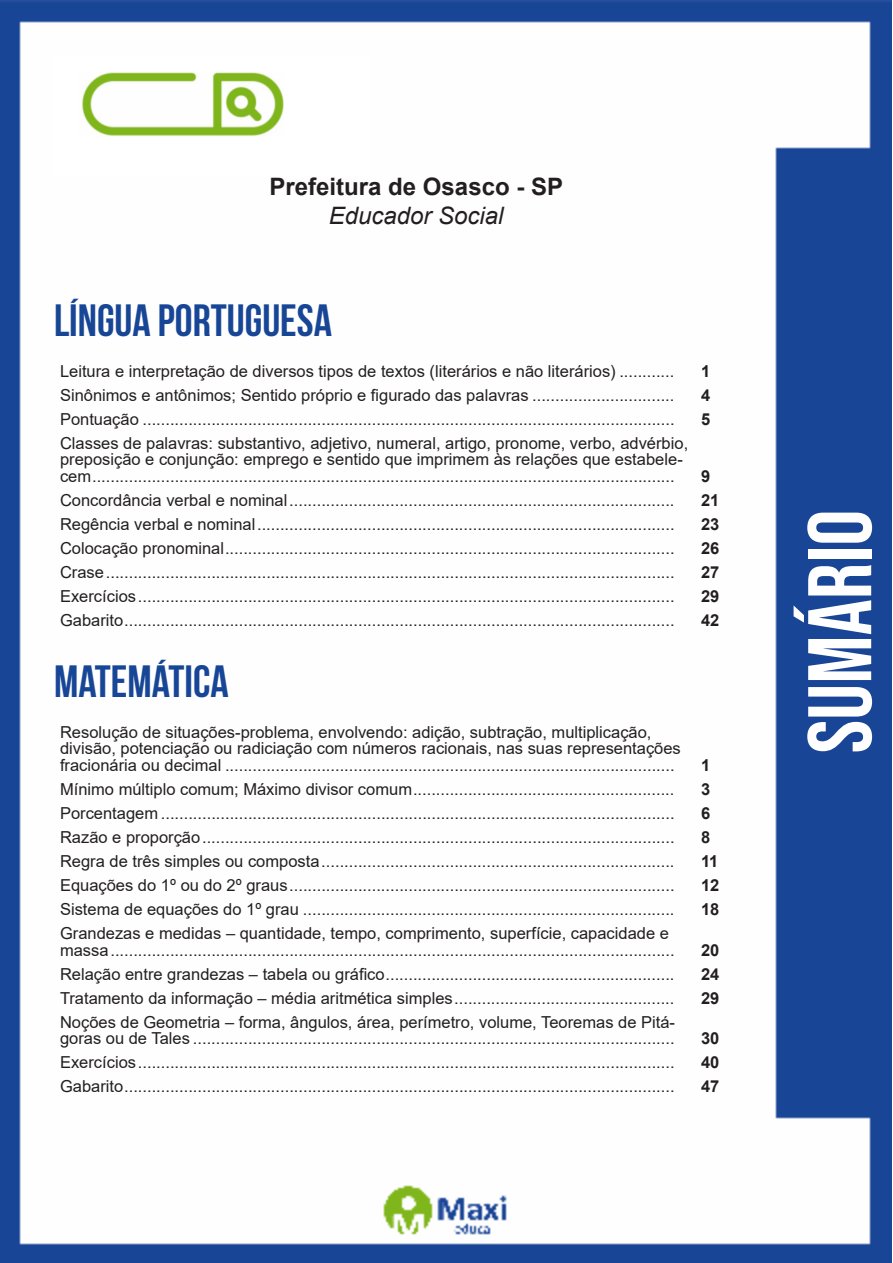
<style>
.page{position:relative;width:893px;height:1263px;background:#fff}
.page>*{position:absolute;margin:0;border:0;box-sizing:border-box;transform-origin:0 0}
.t1{font:90px "Bebas Neue";color:#fff}
.t2{font:700 45px "Bebas Neue";color:#184696}
.t3{font:700 24px "Arial";color:#231f20}
.t4{font:italic 24px "Arial";color:#231f20}
.ALTERNATIVAS{font:16.5px/16.5px "Arial";color:#231f20}
.INDICE{font:700 16.5px "Arial";color:#231f20}
</style>
<div class="page">
<img style="left:0;top:0;width:892px;height:1263px">
<div style="left:53px;top:55px;width:317px;height:121px;background:#fff"></div>
<img style="left:82px;top:72px;width:201px;height:64px">
<p class="t3" style="left:270px;top:170px;width:295px">Prefeitura de Osasco - SP</p>
<p class="t4" style="left:329px;top:200px;width:176px">Educador Social</p>
<p class="t2" style="left:54px;top:295px;width:279px">LÍNGUA PORTUGUESA</p>
<p class="ALTERNATIVAS" style="left:60px;top:363px;width:616px">Leitura e interpretação de diversos tipos de textos (literários e não literários) ............</p>
<p class="INDICE" style="left:701px;top:359px;width:11px">1</p>
<p class="ALTERNATIVAS" style="left:60px;top:387px;width:616px">Sinônimos e antônimos; Sentido próprio e figurado das palavras ...............................</p>
<p class="INDICE" style="left:701px;top:383px;width:11px">4</p>
<p class="ALTERNATIVAS" style="left:60px;top:411px;width:616px">Pontuação ....................................................................................................................</p>
<p class="INDICE" style="left:701px;top:407px;width:11px">5</p>
<p class="ALTERNATIVAS" style="left:60px;top:435px;width:630px">Classes de palavras: substantivo, adjetivo, numeral, artigo, pronome, verbo, advérbio, preposição e conjunção: emprego e sentido que imprimem às relações que estabele&shy;cem...............................................................................................................................</p>
<p class="INDICE" style="left:701px;top:464px;width:11px">9</p>
<p class="ALTERNATIVAS" style="left:60px;top:492px;width:616px">Concordância verbal e nominal....................................................................................</p>
<p class="INDICE" style="left:701px;top:488px;width:20px">21</p>
<p class="ALTERNATIVAS" style="left:60px;top:516px;width:616px">Regência verbal e nominal...........................................................................................</p>
<p class="INDICE" style="left:701px;top:512px;width:20px">23</p>
<p class="ALTERNATIVAS" style="left:60px;top:540px;width:616px">Colocação pronominal..................................................................................................</p>
<p class="INDICE" style="left:701px;top:536px;width:20px">26</p>
<p class="ALTERNATIVAS" style="left:60px;top:564px;width:616px">Crase............................................................................................................................</p>
<p class="INDICE" style="left:701px;top:560px;width:20px">27</p>
<p class="ALTERNATIVAS" style="left:60px;top:588px;width:616px">Exercícios.....................................................................................................................</p>
<p class="INDICE" style="left:701px;top:584px;width:20px">29</p>
<p class="ALTERNATIVAS" style="left:60px;top:612px;width:616px">Gabarito........................................................................................................................</p>
<p class="INDICE" style="left:701px;top:608px;width:20px">42</p>
<p class="t2" style="left:54px;top:657px;width:176px">MATEMÁTICA</p>
<p class="ALTERNATIVAS" style="left:60px;top:724px;width:622px">Resolução de situações-problema, envolvendo: adição, subtração, multiplicação, divisão, potenciação ou radiciação com números racionais, nas suas representações fracionária ou decimal ..................................................................................................</p>
<p class="INDICE" style="left:701px;top:753px;width:11px">1</p>
<p class="ALTERNATIVAS" style="left:60px;top:781px;width:616px">Mínimo múltiplo comum; Máximo divisor comum.........................................................</p>
<p class="INDICE" style="left:701px;top:777px;width:11px">3</p>
<p class="ALTERNATIVAS" style="left:60px;top:805px;width:616px">Porcentagem ................................................................................................................</p>
<p class="INDICE" style="left:701px;top:801px;width:11px">6</p>
<p class="ALTERNATIVAS" style="left:60px;top:829px;width:616px">Razão e proporção.......................................................................................................</p>
<p class="INDICE" style="left:701px;top:825px;width:11px">8</p>
<p class="ALTERNATIVAS" style="left:60px;top:853px;width:616px">Regra de três simples ou composta.............................................................................</p>
<p class="INDICE" style="left:701px;top:849px;width:19px">11</p>
<p class="ALTERNATIVAS" style="left:60px;top:877px;width:616px">Equações do 1º ou do 2º graus....................................................................................</p>
<p class="INDICE" style="left:701px;top:873px;width:20px">12</p>
<p class="ALTERNATIVAS" style="left:60px;top:901px;width:616px">Sistema de equações do 1º grau .................................................................................</p>
<p class="INDICE" style="left:701px;top:897px;width:20px">18</p>
<p class="ALTERNATIVAS" style="left:60px;top:925px;width:616px">Grandezas e medidas – quantidade, tempo, comprimento, superfície, capacidade e massa...........................................................................................................................</p>
<p class="INDICE" style="left:701px;top:938px;width:20px">20</p>
<p class="ALTERNATIVAS" style="left:60px;top:965px;width:616px">Relação entre grandezas – tabela ou gráfico...............................................................</p>
<p class="INDICE" style="left:701px;top:962px;width:20px">24</p>
<p class="ALTERNATIVAS" style="left:60px;top:989px;width:616px">Tratamento da informação – média aritmética simples................................................</p>
<p class="INDICE" style="left:701px;top:986px;width:20px">29</p>
<p class="ALTERNATIVAS" style="left:60px;top:1013px;width:617px">Noções de Geometria – forma, ângulos, área, perímetro, volume, Teoremas de Pitá&shy;goras ou de Tales .........................................................................................................</p>
<p class="INDICE" style="left:701px;top:1027px;width:20px">30</p>
<p class="ALTERNATIVAS" style="left:60px;top:1054px;width:616px">Exercícios.....................................................................................................................</p>
<p class="INDICE" style="left:701px;top:1051px;width:20px">40</p>
<p class="ALTERNATIVAS" style="left:60px;top:1078px;width:616px">Gabarito........................................................................................................................</p>
<p class="INDICE" style="left:701px;top:1075px;width:20px">47</p>
<h1 class="t1" style="left:789px;top:753px;width:245px;rotate:-90deg">sumário</h1>
</div>
